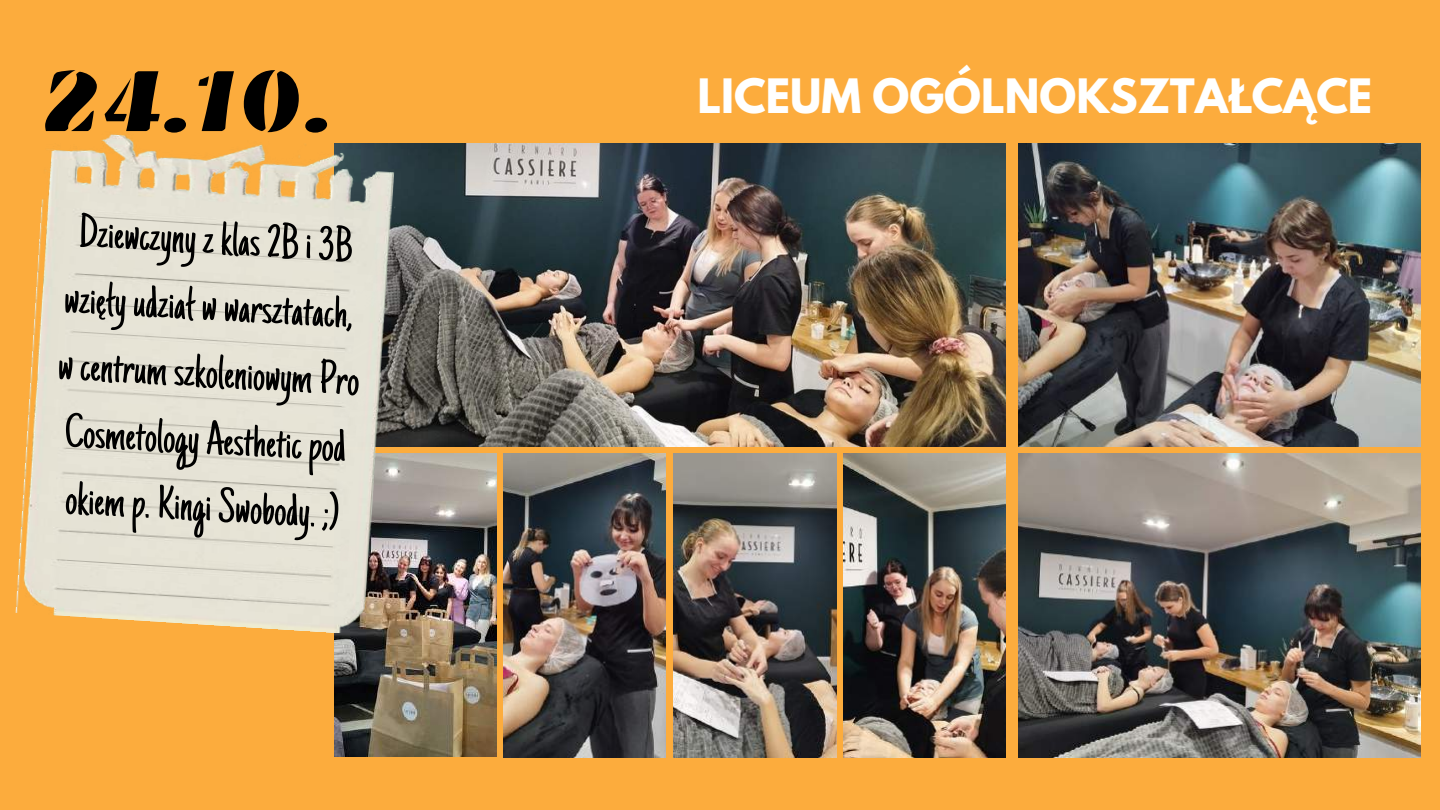
<style>
.page{position:relative;width:1440px;height:810px;background:#fcac3d}
.page>*{position:absolute;margin:0;border:0;box-sizing:border-box;transform-origin:0 0}
.t1{font:91.1px "Emblema One";color:#000}
.t2{font:48px/66.8px "Just Another Hand";color:#000;text-align:center}
.t3{font:700 42px "League Spartan";color:#fffffe}
</style>
<div class="page">
<img style="left:844px;top:454px;width:162px;height:303px">
<img style="left:673px;top:454px;width:163px;height:303px">
<img style="left:504px;top:454px;width:162px;height:303px">
<img style="left:334px;top:454px;width:162px;height:303px">
<img style="left:399px;top:143px;width:607px;height:303px">
<img style="left:1018px;top:143px;width:403px;height:303px">
<img style="left:1018px;top:454px;width:403px;height:303px">
<img style="left:16px;top:134px;width:383px;height:501px">
<h1 class="t1" style="left:41px;top:47px;width:294px">24.10.</h1>
<p class="t3" style="left:698px;top:75px;width:676px">LICEUM OGÓLNOKSZTAŁCĄCE</p>
<p class="t2" style="left:67px;top:202px;width:303px;rotate:3deg">Dziewczyny z klas 2B i 3B wzięły udział w warsztatach, w centrum szkoleniowym Pro<br>Cosmetology Aesthetic pod okiem p. Kingi Swobody. ;)</p>
</div>
